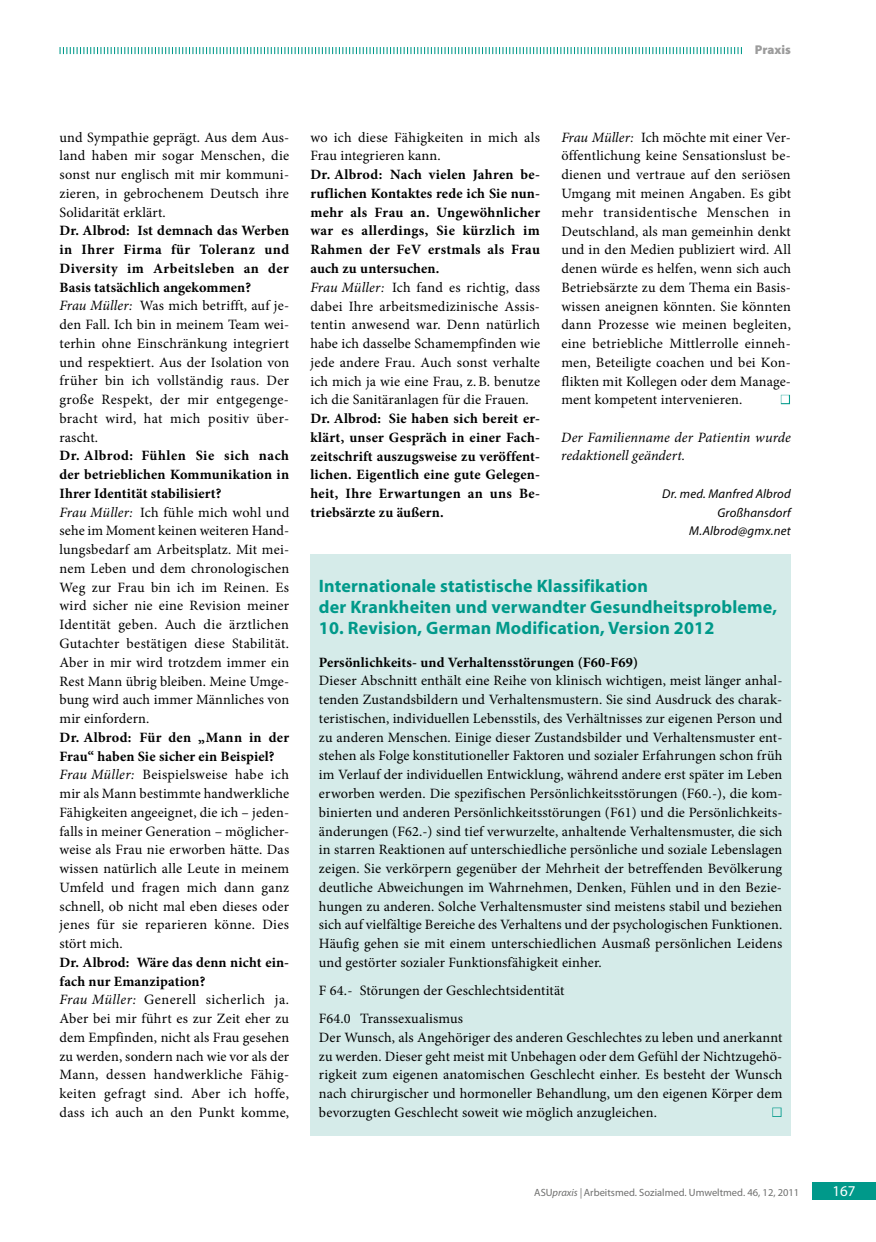
<style>
.page{position:relative;width:876px;height:1242px;background:#fff}
.page>*{position:absolute;margin:0;border:0;box-sizing:border-box;transform-origin:0 0}
.t1{font:27px "Minion Pro";color:#fff}
.t2{font:27px "Minion Pro";color:#d5ebe9}
.t3{font:700 18px/21px "Myriad Pro";letter-spacing:.01em;color:#00998a}
.t4{font:15px "Myriad Pro";color:#fff}
.t5{font:14.25px/18.8px "Minion Pro";letter-spacing:.015em;color:#000}
.t6{font:700 14.25px/18.8px "Minion Pro";letter-spacing:.01em;color:#000;text-align:justify}
.t7{font:italic 14.25px/18.8px "Minion Pro";letter-spacing:.005em;color:#000}
.t8{font:italic 12.75px/18.8px "Myriad Pro";letter-spacing:.015em;color:#000;text-align:right}
.t9{font:900 12.75px "Myriad Pro";color:#9c9c9c}
.t10{font:10.5px "Myriad Pro";color:#6f6f6e}
.s1{font-weight:700}
.s2{font-style:italic}
</style>
<div class="page">
<div style="left:812px;top:1182px;width:64px;height:17px;background:#00998a"></div>
<div style="left:781px;top:395px;width:9px;height:9px;border:2px solid #00998a"></div>
<svg style="left:60px;top:47px;width:682px;height:7px"></svg>
<div style="left:310px;top:554px;width:481px;height:581px;background:#d5ebe9"></div>
<div style="left:772px;top:1107px;width:9px;height:10px;border:2px solid #00998a"></div>
<p class="t9" style="left:755px;top:41px;width:37px">Praxis</p>
<p class="t5" style="left:60px;top:128px;width:231px;text-align:justify">und Sympathie geprägt. Aus dem Aus&shy;land haben mir sogar Menschen, die sonst nur englisch mit mir kommuni&shy;zieren, in gebrochenem Deutsch ihre Solidarität erklärt.</p>
<p class="t5" style="left:60px;top:221px;width:231px"><span class="s1">Dr. Albrod: Ist demnach das Werben in Ihrer Firma für Toleranz und Diversity im Arbeitsleben an der Basis tatsächlich angekommen?<br></span><span class="s2">Frau Müller:</span> Was mich betrifft, auf je&shy;den Fall. Ich bin in meinem Team wei&shy;terhin ohne Einschränkung integriert und respektiert. Aus der Isolation von früher bin ich vollständig raus. Der große Respekt, der mir entgegenge&shy;bracht wird, hat mich positiv über&shy;rascht.</p>
<p class="t5" style="left:60px;top:446px;width:231px"><span class="s1">Dr. Albrod: Fühlen Sie sich nach der betrieblichen Kommunikation in Ihrer Identität stabilisiert?<br></span><span class="s2">Frau Müller:</span> Ich fühle mich wohl und sehe im Moment keinen weiteren Hand&shy;lungsbedarf am Arbeitsplatz. Mit mei&shy;nem Leben und dem chronologischen Weg zur Frau bin ich im Reinen. Es wird sicher nie eine Revision meiner Identität geben. Auch die ärztlichen Gutachter bestätigen diese Stabilität.<br>Aber in mir wird trotzdem immer ein Rest Mann übrig bleiben. Meine Umge&shy;bung wird auch immer Männliches von mir einfordern.</p>
<p class="t5" style="left:60px;top:728px;width:231px"><span class="s1">Dr. Albrod: Für den „Mann in der Frau“ haben Sie sicher ein Beispiel?<br></span><span class="s2">Frau Müller:</span> Beispielsweise habe ich mir als Mann bestimmte handwerkliche Fähigkeiten angeeignet, die ich – jeden&shy;falls in meiner Generation – möglicher&shy;weise als Frau nie erworben hätte. Das wissen natürlich alle Leute in meinem Umfeld und fragen mich dann ganz schnell, ob nicht mal eben dieses oder jenes für sie reparieren könne. Dies stört mich.</p>
<p class="t5" style="left:60px;top:953px;width:231px"><span class="s1">Dr. Albrod: Wäre das denn nicht ein&shy;fach nur Emanzipation?<br></span><span class="s2">Frau Müller:</span> Generell sicherlich ja.<br>Aber bei mir führt es zur Zeit eher zu dem Empfinden, nicht als Frau gesehen zu werden, sondern nach wie vor als der Mann, dessen handwerkliche Fähig&shy;keiten gefragt sind. Aber ich hoffe, dass ich auch an den Punkt komme,</p>
<p class="t5" style="left:310px;top:128px;width:231px">wo ich diese Fähigkeiten in mich als<br>Frau integrieren kann.</p>
<p class="t5" style="left:310px;top:165px;width:231px"><span class="s1">Dr. Albrod: Nach vielen Jahren be&shy;ruflichen Kontaktes rede ich Sie nun&shy;mehr als Frau an. Ungewöhnlicher war es allerdings, Sie kürzlich im Rahmen der FeV erstmals als Frau auch zu untersuchen.<br></span><span class="s2">Frau Müller:</span> Ich fand es richtig, dass dabei Ihre arbeitsmedizinische Assis&shy;tentin anwesend war. Denn natürlich habe ich dasselbe Schamempfinden wie jede andere Frau. Auch sonst verhalte ich mich ja wie eine Frau, z. B. benutze ich die Sanitäranlagen für die Frauen.</p>
<p class="t6" style="left:310px;top:409px;width:231px">Dr. Albrod: Sie haben sich bereit er&shy;klärt, unser Gespräch in einer Fach&shy;zeitschrift auszugsweise zu veröffent&shy;lichen. Eigentlich eine gute Gelegen&shy;heit, Ihre Erwartungen an uns Be&shy;triebsärzte zu äußern.</p>
<p class="t5" style="left:561px;top:128px;width:231px;text-align:justify"><span class="s2">Frau Müller:</span> Ich möchte mit einer Ver&shy;öffentlichung keine Sensationslust be&shy;dienen und vertraue auf den seriösen Umgang mit meinen Angaben. Es gibt mehr transidentische Menschen in Deutschland, als man gemeinhin denkt und in den Medien publiziert wird. All denen würde es helfen, wenn sich auch Betriebsärzte zu dem Thema ein Basis&shy;wissen aneignen könnten. Sie könnten dann Prozesse wie meinen begleiten, eine betriebliche Mittlerrolle einneh&shy;men, Beteiligte coachen und bei Kon&shy;flikten mit Kollegen oder dem Manage&shy;ment kompetent intervenieren.</p>
<h1 class="t1" style="left:780px;top:380px;width:12px">■</h1>
<p class="t7" style="left:561px;top:428px;width:231px">Der Familienname der Patientin wurde redaktionell geändert.</p>
<p class="t8" style="left:662px;top:484px;width:130px">Dr. med. Manfred Albrod<br>Großhansdorf<br>M.Albrod@gmx.net</p>
<p class="t3" style="left:319px;top:574px;width:460px">Internationale statistische Klassifikation<br>der Krankheiten und verwandter Gesundheitsprobleme,</p>
<p class="t3" style="left:319px;top:616px;width:397px">10. Revision, German Modification, Version 2012</p>
<p class="t6" style="left:319px;top:652px;width:321px">Persönlichkeits- und Verhaltensstörungen (F60-F69)</p>
<p class="t5" style="left:319px;top:671px;width:465px;text-align:justify">Dieser Abschnitt enthält eine Reihe von klinisch wichtigen, meist länger anhal&shy;tenden Zustandsbildern und Verhaltensmustern. Sie sind Ausdruck des charak&shy;teristischen, individuellen Lebensstils, des Verhältnisses zur eigenen Person und zu anderen Menschen. Einige dieser Zustandsbilder und Verhaltensmuster ent&shy;stehen als Folge konstitutioneller Faktoren und sozialer Erfahrungen schon früh im Verlauf der individuellen Entwicklung, während andere erst später im Leben erworben werden. Die spezifischen Persönlichkeitsstörungen (F60.-), die kom&shy;binierten und anderen Persönlichkeitsstörungen (F61) und die Persönlichkeits&shy;änderungen (F62.-) sind tief verwurzelte, anhaltende Verhaltensmuster, die sich in starren Reaktionen auf unterschiedliche persönliche und soziale Lebenslagen zeigen. Sie verkörpern gegenüber der Mehrheit der betreffenden Bevölkerung deutliche Abweichungen im Wahrnehmen, Denken, Fühlen und in den Bezie&shy;hungen zu anderen. Solche Verhaltensmuster sind meistens stabil und beziehen sich auf vielfältige Bereiche des Verhaltens und der psychologischen Funktionen.<br>Häufig gehen sie mit einem unterschiedlichen Ausmaß persönlichen Leidens und gestörter sozialer Funktionsfähigkeit einher.</p>
<p class="t5" style="left:319px;top:976px;width:247px;line-height:28.2px">F 64.- Störungen der Geschlechtsidentität<br>F64.0 Transsexualismus</p>
<p class="t5" style="left:319px;top:1028px;width:465px;text-align:justify">Der Wunsch, als Angehöriger des anderen Geschlechtes zu leben und anerkannt zu werden. Dieser geht meist mit Unbehagen oder dem Gefühl der Nichtzugehö&shy;rigkeit zum eigenen anatomischen Geschlecht einher. Es besteht der Wunsch nach chirurgischer und hormoneller Behandlung, um den eigenen Körper dem bevorzugten Geschlecht soweit wie möglich anzugleichen.</p>
<h1 class="t2" style="left:771px;top:1092px;width:12px">■</h1>
<p class="t10" style="left:534px;top:1186px;width:267px">ASU<span class="s2">praxis |</span> Arbeitsmed. Sozialmed. Umweltmed. 46, 12, 2011</p>
<p class="t4" style="left:832px;top:1181px;width:25px">167</p>
</div>
